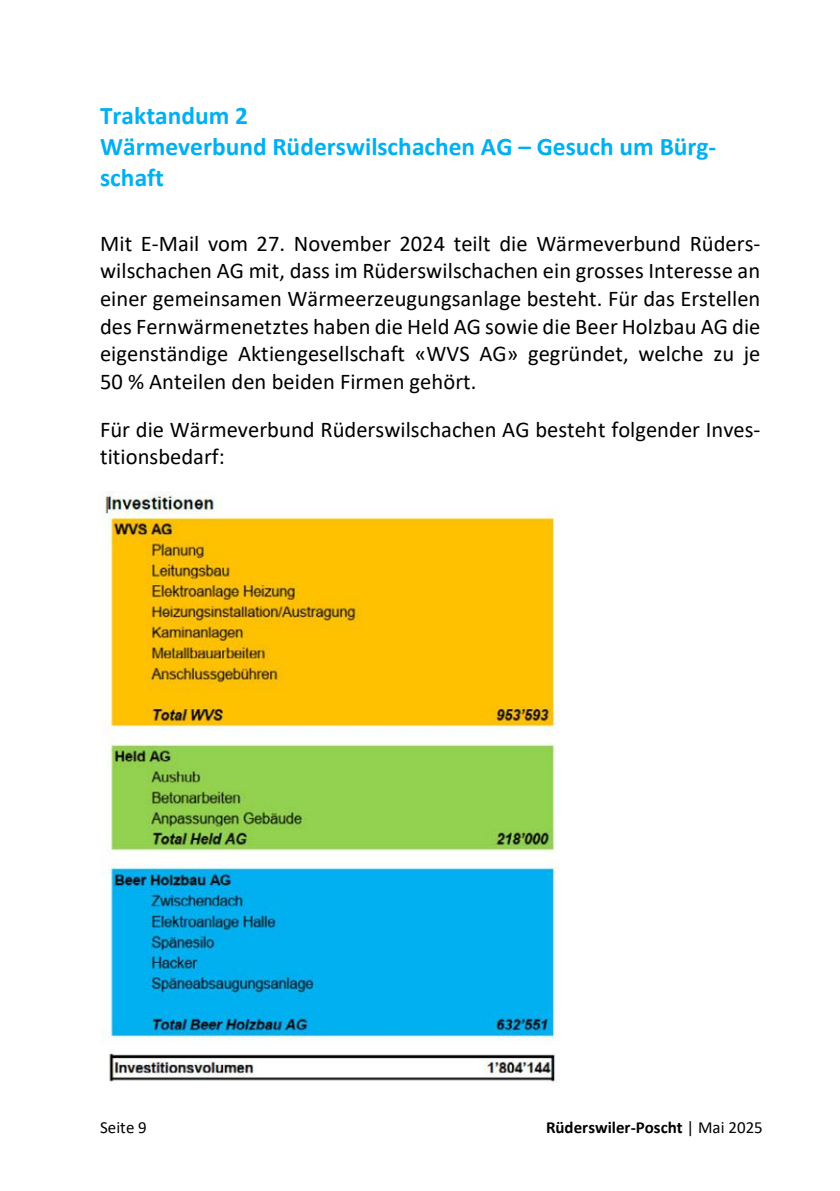
<style>
.page{position:relative;width:840px;height:1191px;background:#fff}
.page>*{position:absolute;margin:0;border:0;box-sizing:border-box;transform-origin:0 0}
.t1{font:700 25.4px/31px "Calibri";color:#00b0f0}
.t2{font:22.6px/27.6px "Calibri";color:#000;text-align:justify}
.t3{font:700 17px "Calibri";color:#000}
.t4{font:17px "Calibri";color:#000}
.s1{font-weight:400}
</style>
<div class="page">
<img style="left:100px;top:491px;width:459px;height:591px">
<p class="t1" style="left:100px;top:100px;width:617px">Traktandum 2<br>Wärmeverbund Rüderswilschachen AG – Gesuch um Bürg&shy;schaft</p>
<p class="t2" style="left:100px;top:229px;width:661px">Mit E-Mail vom 27. November 2024 teilt die Wärmeverbund Rüders&shy;wilschachen AG mit, dass im Rüderswilschachen ein grosses Interesse an einer gemeinsamen Wärmeerzeugungsanlage besteht. Für das Erstellen des Fernwärmenetztes haben die Held AG sowie die Beer Holzbau AG die eigenständige Aktiengesellschaft «WVS AG» gegründet, welche zu je 50 % Anteilen den beiden Firmen gehört.</p>
<p class="t2" style="left:100px;top:415px;width:661px">Für die Wärmeverbund Rüderswilschachen AG besteht folgender Inves&shy;titionsbedarf:</p>
<p class="t4" style="left:100px;top:1115px;width:48px">Seite 9</p>
<p class="t3" style="left:545px;top:1115px;width:218px">Rüderswiler-Poscht <span class="s1">| Mai 2025</span></p>
</div>
